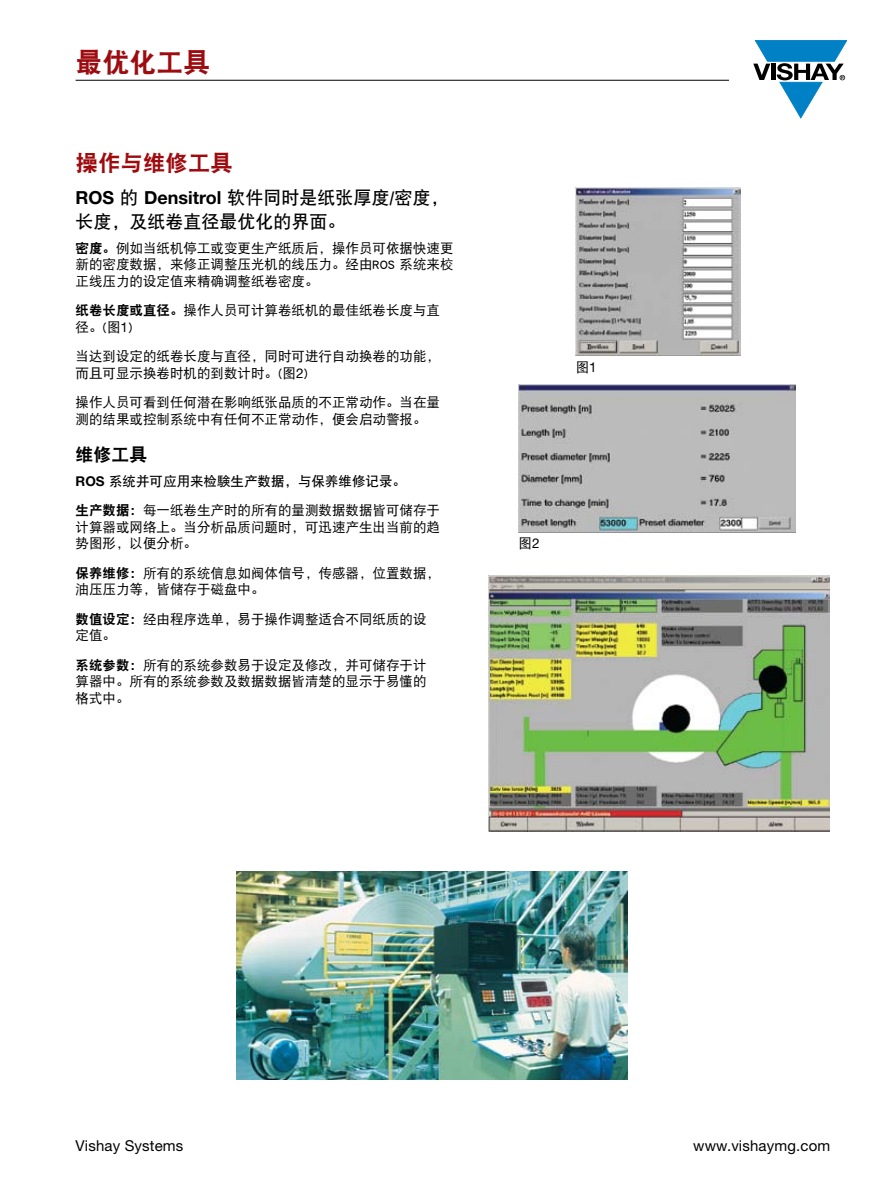
<style>
.page{position:relative;width:891px;height:1188px;background:#fff}
.page>*{position:absolute;margin:0;border:0;box-sizing:border-box;transform-origin:0 0}
.t1{font:27px "DFP Hei W9";color:#9e0b0f}
.t2{font:22.5px "DFP Hei W9";color:#9e0b0f}
.t3{font:18px/24px "DFP Hei W7";color:#000}
.t4{font:18px "DFP Hei W9";color:#000}
.t5{font:15px "Helvetica Neue LT Std";letter-spacing:.01em;color:#000}
.t6{font:13.5px/16.5px "DFP Hei W5";color:#000}
.t7{font:13.5px "DFP Hei W7";color:#000}
.s1{font-family:"Helvetica Neue LT Std";font-weight:700}
.s2{font-family:"DFP Hei W9"}
.s3{font-family:"Helvetica Neue LT Std"}
.s4{font-family:"MS Gothic"}
</style>
<div class="page">
<svg style="left:753px;top:40px;width:94px;height:78px"></svg>
<hr style="left:76px;top:80px;width:653px;height:1px;background:#000">
<img style="left:575px;top:187px;width:166px;height:169px">
<img style="left:518px;top:384px;width:278px;height:148px">
<img style="left:488px;top:575px;width:342px;height:257px">
<img style="left:236px;top:871px;width:391px;height:208px">
<h1 class="t1" style="left:76px;top:48px;width:136px">最优化工具</h1>
<h2 class="t2" style="left:76px;top:151px;width:159px">操作与维修工具</h2>
<h3 class="t3" style="left:76px;top:185px;width:374px"><span class="s1">ROS</span> 的 <span class="s1">Densitrol</span> 软件同时是纸张厚度/密度，长度，及纸卷直径最优化的界面。</h3>
<p class="t6" style="left:76px;top:240px;width:379px;text-align:justify"><span class="s2">密度。</span>例如当纸机停工或变更生产纸质后，操作员可依据快速更新的密度数据，来修正调整压光机的线压力。经由ROS 系统来校正线压力的设定值来精确调整纸卷密度。</p>
<p class="t6" style="left:76px;top:302px;width:366px"><span class="s2">纸卷长度或直径。</span>操作人员可计算卷纸机的最佳纸卷长度与直径。(图<span class="s3">1</span>)</p>
<p class="t6" style="left:76px;top:348px;width:366px">当达到设定的纸卷长度与直径，同时可进行自动换卷的功能，而且可显示换卷时机的到数计时。(图<span class="s3">2</span>)</p>
<p class="t6" style="left:76px;top:394px;width:366px">操作人员可看到任何潜在影响纸张品质的不正常动作。当在量测的结果或控制系统中有任何不正常动作，便会启动警报。</p>
<h3 class="t4" style="left:76px;top:444px;width:73px">维修工具</h3>
<p class="t7" style="left:76px;top:474px;width:332px"><span class="s1">ROS</span> 系统并可应用来检<span class="s4">験</span>生产数据，与保养维修记录。</p>
<p class="t6" style="left:76px;top:502px;width:366px;text-align:justify"><span class="s2">生产数据：</span>每一纸卷生产时的所有的量测数据数据皆可储存于计算器或网络上。当分析品质问题时，可迅速产生出当前的趋势图形，以便分析。</p>
<p class="t6" style="left:76px;top:564px;width:366px"><span class="s2">保养维修：</span>所有的系统信息如阀体信号，传感器，位置数据，油压压力等，皆储存于磁盘中。</p>
<p class="t6" style="left:76px;top:610px;width:352px"><span class="s2">数值设定：</span>经由程序选单，易于操作调整适合不同纸质的设定值。</p>
<p class="t6" style="left:76px;top:656px;width:352px;text-align:justify"><span class="s2">系统参数：</span>所有的系统参数易于设定及修改，并可储存于计算器中。所有的系统参数及数据数据皆清楚的显示于易懂的格式中。</p>
<p class="t6" style="left:576px;top:359px;width:23px">图<span class="s3">1</span></p>
<p class="t6" style="left:519px;top:535px;width:23px">图<span class="s3">2</span></p>
<p class="t5" style="left:76px;top:1137px;width:109px">Vishay Systems</p>
<p class="t5" style="left:693px;top:1137px;width:138px">www.vishaymg.com</p>
</div>
